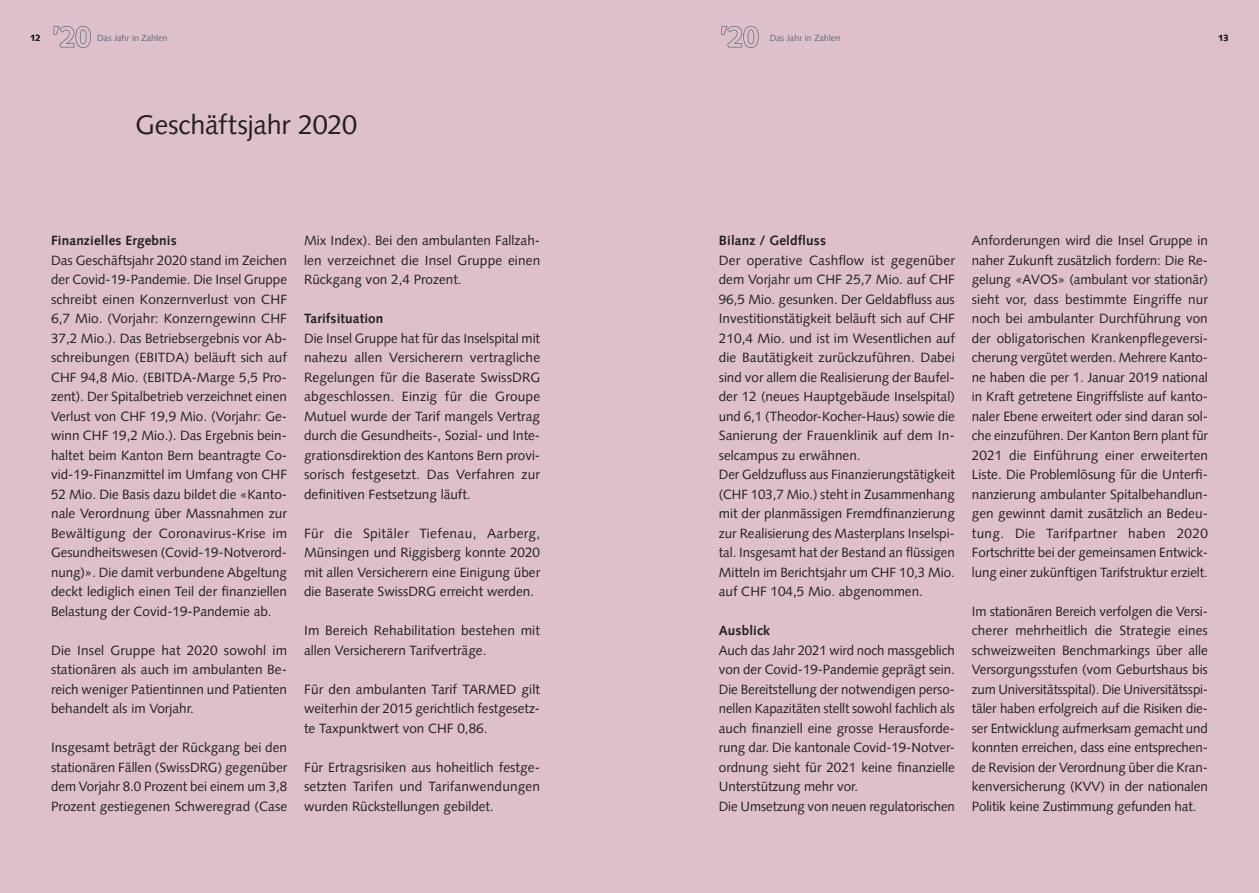
<style>
.page{position:relative;width:1259px;height:893px;background:#dec0cc}
.page>*{position:absolute;margin:0;border:0;box-sizing:border-box;transform-origin:0 0}
.Titel_18pt{font:27px "Syntax LT Pro";letter-spacing:-.01em;color:#231f20}
.Lauftext_Blocksatz_9{font:13.5px/19.5px "Syntax LT Pro";color:#231f20;text-align:justify}
.Untertitel{font:700 13.5px "Syntax LT Pro";letter-spacing:.01em;color:#231f20}
.Lauftext_Flattersatz{font:9px "Syntax LT Pro";color:#5d6a75}
.t1{font:700 9px "Syntax LT Pro";color:#231f20}
</style>
<div class="page">
<svg style="left:53px;top:26px;width:38px;height:22px"></svg>
<svg style="left:721px;top:26px;width:37px;height:22px"></svg>
<p class="t1" style="left:30px;top:33px;width:12px">12</p>
<p class="Lauftext_Flattersatz" style="left:97px;top:33px;width:72px">Das Jahr in Zahlen</p>
<p class="Lauftext_Flattersatz" style="left:770px;top:33px;width:72px">Das Jahr in Zahlen</p>
<p class="t1" style="left:1218px;top:33px;width:12px">13</p>
<p class="Titel_18pt" style="left:135px;top:108px;width:223px">Geschäftsjahr 2020</p>
<p class="Untertitel" style="left:51px;top:232px;width:127px">Finanzielles Ergebnis</p>
<p class="Lauftext_Blocksatz_9" style="left:51px;top:250px;width:238px">Das Geschäftsjahr 2020 stand im Zeichen der Covid-19-Pandemie. Die Insel Gruppe schreibt einen Konzernverlust von CHF 6,7 Mio. (Vorjahr: Konzerngewinn CHF 37,2 Mio.). Das Betriebsergebnis vor Ab&shy;schreibungen (EBITDA) beläuft sich auf CHF 94,8 Mio. (EBITDA-Marge 5,5 Pro&shy;zent). Der Spitalbetrieb verzeichnet einen Verlust von CHF 19,9 Mio. (Vorjahr: Ge&shy;winn CHF 19,2 Mio.). Das Ergebnis bein&shy;haltet beim Kanton Bern beantragte Co&shy;vid-19-Finanzmittel im Umfang von CHF 52 Mio. Die Basis dazu bildet die «Kanto&shy;nale Verordnung über Massnahmen zur Bewältigung der Coronavirus-Krise im Gesundheitswesen (Covid-19-Notverord&shy;nung)». Die damit verbundene Abgeltung deckt lediglich einen Teil der finanziellen Belastung der Covid-19-Pandemie ab.</p>
<p class="Lauftext_Blocksatz_9" style="left:51px;top:640px;width:238px">Die Insel Gruppe hat 2020 sowohl im stationären als auch im ambulanten Be&shy;reich weniger Patientinnen und Patienten behandelt als im Vorjahr.</p>
<p class="Lauftext_Blocksatz_9" style="left:51px;top:738px;width:238px">Insgesamt beträgt der Rückgang bei den stationären Fällen (SwissDRG) gegenüber dem Vorjahr 8.0 Prozent bei einem um 3,8<br>Prozent gestiegenen Schweregrad (Case</p>
<p class="Lauftext_Blocksatz_9" style="left:304px;top:231px;width:238px">Mix Index). Bei den ambulanten Fallzah&shy;len verzeichnet die Insel Gruppe einen Rückgang von 2,4 Prozent.</p>
<p class="Untertitel" style="left:304px;top:310px;width:81px">Tarifsituation</p>
<p class="Lauftext_Blocksatz_9" style="left:304px;top:328px;width:238px">Die Insel Gruppe hat für das Inselspital mit nahezu allen Versicherern vertragliche Regelungen für die Baserate SwissDRG abgeschlossen. Einzig für die Groupe Mutuel wurde der Tarif mangels Vertrag durch die Gesundheits-, Sozial- und Inte&shy;grationsdirektion des Kantons Bern provi&shy;sorisch festgesetzt. Das Verfahren zur definitiven Festsetzung läuft.</p>
<p class="Lauftext_Blocksatz_9" style="left:304px;top:523px;width:238px">Für die Spitäler Tiefenau, Aarberg, Münsingen und Riggisberg konnte 2020 mit allen Versicherern eine Einigung über die Baserate SwissDRG erreicht werden.</p>
<p class="Lauftext_Blocksatz_9" style="left:304px;top:621px;width:237px">Im Bereich Rehabilitation bestehen mit allen Versicherern Tarifverträge.</p>
<p class="Lauftext_Blocksatz_9" style="left:304px;top:679px;width:237px">Für den ambulanten Tarif TARMED gilt weiterhin der 2015 gerichtlich festgesetz&shy;te Taxpunktwert von CHF 0,86.</p>
<p class="Lauftext_Blocksatz_9" style="left:304px;top:757px;width:237px">Für Ertragsrisiken aus hoheitlich festge&shy;setzten Tarifen und Tarifanwendungen wurden Rückstellungen gebildet.</p>
<p class="Untertitel" style="left:719px;top:232px;width:109px">Bilanz / Geldfluss</p>
<p class="Lauftext_Blocksatz_9" style="left:719px;top:250px;width:238px">Der operative Cashflow ist gegenüber dem Vorjahr um CHF 25,7 Mio. auf CHF 96,5 Mio. gesunken. Der Geldabfluss aus Investitionstätigkeit beläuft sich auf CHF 210,4 Mio. und ist im Wesentlichen auf die Bautätigkeit zurückzuführen. Dabei sind vor allem die Realisierung der Baufel&shy;der 12 (neues Hauptgebäude Inselspital) und 6,1 (Theodor-Kocher-Haus) sowie die Sanierung der Frauenklinik auf dem In&shy;selcampus zu erwähnen.</p>
<p class="Lauftext_Blocksatz_9" style="left:719px;top:465px;width:238px">Der Geldzufluss aus Finanzierungstätigkeit (CHF 103,7 Mio.) steht in Zusammenhang mit der planmässigen Fremdfinanzierung zur Realisierung des Masterplans Inselspi&shy;tal. Insgesamt hat der Bestand an flüssigen Mitteln im Berichtsjahr um CHF 10,3 Mio. auf CHF 104,5 Mio. abgenommen.</p>
<p class="Untertitel" style="left:719px;top:622px;width:53px">Ausblick</p>
<p class="Lauftext_Blocksatz_9" style="left:719px;top:640px;width:237px">Auch das Jahr 2021 wird noch massgeblich von der Covid-19-Pandemie geprägt sein.<br>Die Bereitstellung der notwendigen perso&shy;nellen Kapazitäten stellt sowohl fachlich als auch finanziell eine grosse Herausforde&shy;rung dar. Die kantonale Covid-19-Notver&shy;ordnung sieht für 2021 keine finanzielle Unterstützung mehr vor.</p>
<p class="Lauftext_Blocksatz_9" style="left:719px;top:796px;width:238px">Die Umsetzung von neuen regulatorischen</p>
<p class="Lauftext_Blocksatz_9" style="left:972px;top:231px;width:238px">Anforderungen wird die Insel Gruppe in naher Zukunft zusätzlich fordern: Die Re&shy;gelung «AVOS» (ambulant vor stationär) sieht vor, dass bestimmte Eingriffe nur noch bei ambulanter Durchführung von der obligatorischen Krankenpflegeversi&shy;cherung vergütet werden. Mehrere Kanto&shy;ne haben die per 1. Januar 2019 national in Kraft getretene Eingriffsliste auf kanto&shy;naler Ebene erweitert oder sind daran sol&shy;che einzuführen. Der Kanton Bern plant für 2021 die Einführung einer erweiterten Liste. Die Problemlösung für die Unterfi&shy;nanzierung ambulanter Spitalbehandlun&shy;gen gewinnt damit zusätzlich an Bedeu&shy;tung. Die Tarifpartner haben 2020<br>Fortschritte bei der gemeinsamen Entwick&shy;lung einer zukünftigen Tarifstruktur erzielt.</p>
<p class="Lauftext_Blocksatz_9" style="left:972px;top:601px;width:238px">Im stationären Bereich verfolgen die Versi&shy;cherer mehrheitlich die Strategie eines schweizweiten Benchmarkings über alle Versorgungsstufen (vom Geburtshaus bis zum Universitätsspital). Die Universitätsspi&shy;täler haben erfolgreich auf die Risiken die&shy;ser Entwicklung aufmerksam gemacht und konnten erreichen, dass eine entsprechen&shy;de Revision der Verordnung über die Kran&shy;kenversicherung (KVV) in der nationalen Politik keine Zustimmung gefunden hat.</p>
</div>
